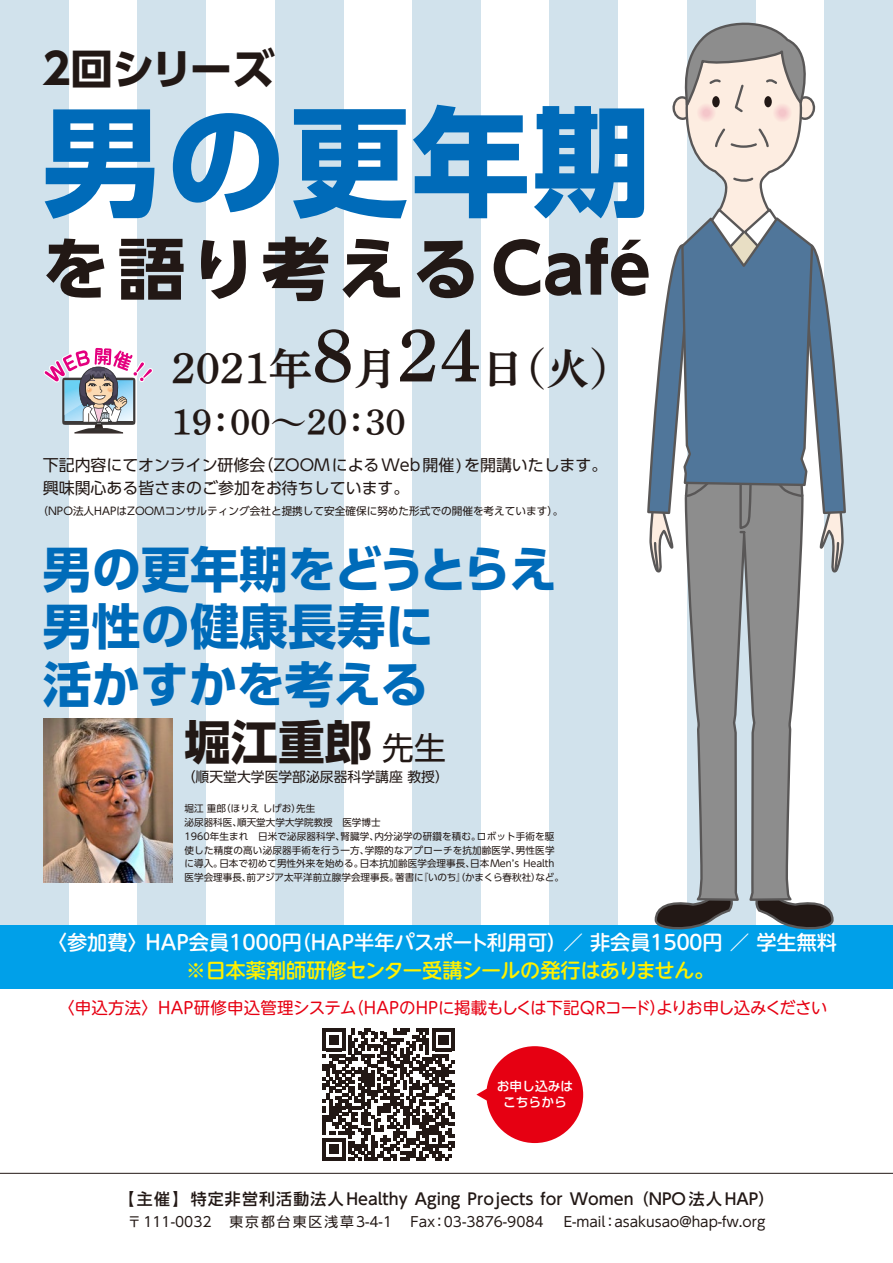
<style>
.page{position:relative;width:893px;height:1263px;background:#fff}
.page>*{position:absolute;margin:0;border:0;box-sizing:border-box;transform-origin:0 0}
.t1{font:700 118.65px "UD Shin Go Pr 6 N";letter-spacing:.035em;color:#006bb9}
.t2{font:74.55px "Shuei Yobu Min Std B";color:#221815}
.t3{font:700 67.8px "UD Shin Go Pr 6 N";letter-spacing:.065em;color:#221815}
.t4{font:700 48.9px/57.4px "UD Shin Go Pr 6 N";letter-spacing:-.005em;color:#006bb9}
.t5{font:700 46.8px "UD Shin Go Pr 6 N";color:#221815}
.t6{font:43.35px "Shuei Yobu Min Std B";color:#221815}
.t7{font:700 42.45px "UD Shin Go Pr 6 N";letter-spacing:-.02em;color:#221815}
.t8{font:36.15px "Shuei Yobu Min Std B";color:#221815}
.t9{font:31.95px "UD Shin Go Pr 6 N";color:#221815}
.t10{font:500 20.25px "UD Shin M Go Pr 6 N";color:#fff}
.t11{font:500 20.25px "UD Shin M Go Pr 6 N";letter-spacing:-.025em;color:#fff100}
.t12{font:16.5px "UD Shin M Go Pr 6 N";letter-spacing:-.005em;color:#e60012}
.t13{font:15.9px/23.4px "UD Shin Go Pr 6 N";color:#221815}
.t14{font:500 15.9px "UD Shin Go Pr 6 N";color:#221815}
.t15{font:13.8px "UD Shin Go Pr 6 N";color:#221815}
.t16{font:13.8px "UD Shin Go Pr 6 N";letter-spacing:.145em;color:#221815}
.t17{font:500 12.75px/15.9px "UD Shin Go Pr 6 N";color:#fff;text-align:center}
.t18{font:10.65px "UD Shin Go Pr 6 N";color:#221815}
.t19{font:9.6px "UD Shin Go Pr 6 N";letter-spacing:.005em;color:#221815}
.t20{font:9.6px "UD Shin Go Pr 6 N";letter-spacing:.025em;color:#221815}
.t21{font:9.6px "UD Shin Go Pr 6 N";letter-spacing:-.03em;color:#221815}
.s1{font-size:74.55px}
</style>
<div class="page">
<svg style="left:476px;top:1046px;width:107px;height:97px"></svg>
<svg style="left:323px;top:1028px;width:132px;height:132px"></svg>
<div style="left:0;top:0;width:69px;height:935px;background:#d1e2ec"></div>
<div style="left:137px;top:0;width:69px;height:935px;background:#d1e2ec"></div>
<div style="left:275px;top:0;width:68px;height:935px;background:#d1e2ec"></div>
<div style="left:412px;top:0;width:69px;height:935px;background:#d1e2ec"></div>
<div style="left:549px;top:0;width:69px;height:935px;background:#d1e2ec"></div>
<div style="left:824px;top:0;width:69px;height:935px;background:#d1e2ec"></div>
<svg style="left:43px;top:347px;width:110px;height:86px"></svg>
<hr style="left:0;top:1173px;width:893px;height:1px;background:#221815">
<div style="left:0;top:925px;width:893px;height:64px;background:#00a0e9"></div>
<svg style="left:647px;top:17px;width:199px;height:913px"></svg>
<img style="left:43px;top:719px;width:129px;height:163px">
<h3 class="t7" style="left:43px;top:34px;width:234px">2回シリーズ</h3>
<h1 class="t1" style="left:43px;top:65px;width:610px">男の更年期</h1>
<h3 class="t3" style="left:42px;top:213px;width:611px">を語り考えるCafé</h3>
<h3 class="t6" style="left:171px;top:337px;width:227px">2021 月<span class="s1">8</span>年</h3>
<h3 class="t8" style="left:171px;top:397px;width:236px">19：00~20：30</h3>
<h3 class="t13" style="left:257px;top:452px;width:351px">（ZOOMによるWeb開催)を開講いたします。</h3>
<h2 class="t2" style="left:397px;top:303px;width:85px">24</h2>
<h3 class="t6" style="left:481px;top:337px;width:153px">（日火(</h3>
<h3 class="t13" style="left:43px;top:452px;width:368px">下記内容にてオンライン研修会<br>興味関心ある皆さまのご参加をお待ちしています。</h3>
<p class="t18" style="left:37px;top:502px;width:527px">（NPO法人HAPはZOOMコンサルティング会社と提携して安全確保に努めた形式での開催を考えています。(</p>
<h3 class="t4" style="left:43px;top:539px;width:516px">男の更年期をどうとらえ男性の健康長寿に<br>活かすかを考える</h3>
<h3 class="t5" style="left:185px;top:704px;width:189px">堀江重郎</h3>
<h3 class="t15" style="left:182px;top:765px;width:269px">（順天堂大学医学部泌尿器科学講座教授(</h3>
<h3 class="t9" style="left:382px;top:722px;width:65px">先生</h3>
<p class="t19" style="left:221px;top:801px;width:81px">（ほりえしげお）</p>
<p class="t19" style="left:185px;top:801px;width:43px">堀江重郎</p>
<p class="t19" style="left:296px;top:801px;width:21px">先生</p>
<p class="t19" style="left:237px;top:815px;width:145px">順天堂大学大学院教授　医学博士</p>
<p class="t19" style="left:185px;top:815px;width:59px">泌尿器科医、</p>
<p class="t19" style="left:477px;top:828px;width:79px">ロボット手術を駆</p>
<p class="t19" style="left:185px;top:828px;width:162px">1960年生まれ　日米で泌尿器科学、</p>
<p class="t19" style="left:340px;top:828px;width:40px">腎臓学、</p>
<p class="t19" style="left:374px;top:828px;width:108px">内分泌学の研鑽を積む。</p>
<p class="t20" style="left:365px;top:842px;width:157px">学際的なアプローチを抗加齢医学、</p>
<p class="t19" style="left:516px;top:842px;width:40px">男性医学</p>
<p class="t20" style="left:185px;top:842px;width:186px">使した精度の高い泌尿器手術を行う一方、</p>
<p class="t19" style="left:360px;top:856px;width:117px">日本抗加齢医学会理事長、</p>
<p class="t19" style="left:185px;top:856px;width:40px">に導入。</p>
<p class="t19" style="left:219px;top:856px;width:146px">日本で初めて男性外来を始める。</p>
<p class="t19" style="left:470px;top:856px;width:86px">日本Men s’ Health</p>
<p class="t19" style="left:536px;top:870px;width:30px">など。</p>
<p class="t19" style="left:247px;top:870px;width:154px">前アジア太平洋前立腺学会理事長。</p>
<p class="t19" style="left:185px;top:870px;width:68px">医学会理事長、</p>
<p class="t21" style="left:419px;top:870px;width:123px">『いのち』（かまくら春秋社）</p>
<p class="t19" style="left:395px;top:870px;width:30px">著書に</p>
<h3 class="t10" style="left:282px;top:926px;width:287px">（円 HAP半年パスポート利用可）</h3>
<h3 class="t10" style="left:47px;top:926px;width:240px">〈参加費〉HAP会員1 0００</h3>
<h3 class="t11" style="left:186px;top:954px;width:530px">※日本薬剤師研修センター受講シールの発行はありません。</h3>
<h3 class="t10" style="left:563px;top:926px;width:89px">／非会員</h3>
<h3 class="t10" style="left:702px;top:926px;width:136px">円／学生無料</h3>
<h3 class="t10" style="left:647px;top:926px;width:61px">１5００</h3>
<h3 class="t12" style="left:348px;top:994px;width:481px">（HAPのHPに掲載もしくは下記QRコードよりお申し込みください</h3>
<h3 class="t12" style="left:649px;top:994px;width:18px">）</h3>
<h3 class="t12" style="left:58px;top:994px;width:300px">〈申込方法〉HAP研修申込管理システム</h3>
<h3 class="t17" style="left:497px;top:1078px;width:78px">お申し込みはこちらから</h3>
<h3 class="t14" style="left:119px;top:1186px;width:657px">【主催】特定非営利活動法人 Healthy Aging Projects for Women（NPO 法人 HAP(</h3>
<h3 class="t15" style="left:614px;top:1210px;width:152px">asakusao@hap-fw.org</h3>
<h3 class="t16" style="left:128px;top:1210px;width:266px">〒111-0032　東京都台東区浅草3-4-1</h3>
<h3 class="t15" style="left:432px;top:1210px;width:175px">：03-3876-9084 　E-mail</h3>
<h3 class="t15" style="left:410px;top:1210px;width:26px">Fax</h3>
<h3 class="t15" style="left:603px;top:1210px;width:15px">：</h3>
</div>
